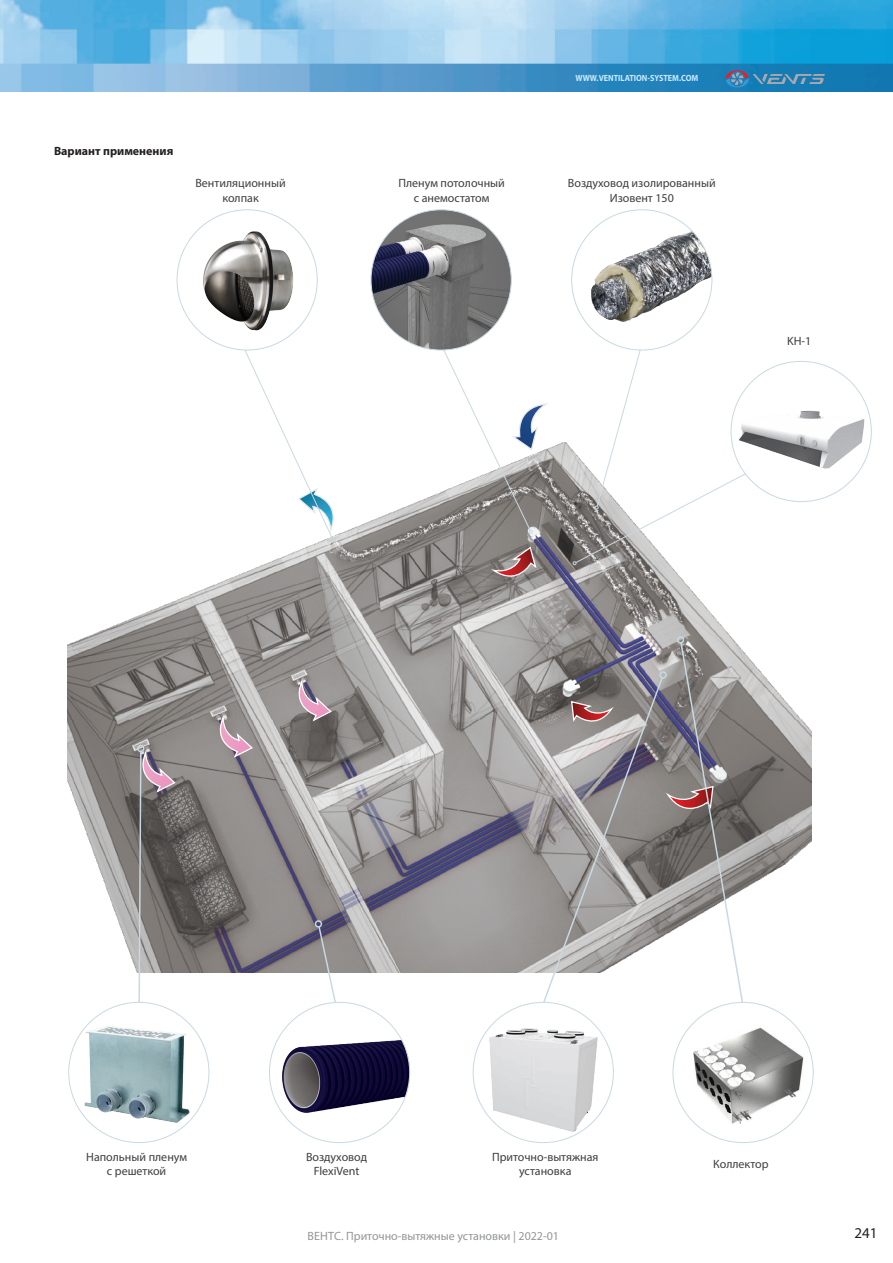
<style>
.page{position:relative;width:893px;height:1263px;background:#fff}
.page>*{position:absolute;margin:0;border:0;box-sizing:border-box;transform-origin:0 0}
.t1{font:15px "Myriad Pro";color:#231f20}
.t2{font:12px/14.4px "Myriad Pro";color:#3e3e3f;text-align:center}
.t3{font:12px "Myriad Pro";color:#939598}
.t4{font:700 12px "Myriad Pro";color:#231f20}
.t5{font:700 9px "Myriad Pro";color:#c6eafa;scale:.9 1}
</style>
<div class="page">
<img style="left:0;top:0;width:893px;height:91px">
<svg style="left:726px;top:70px;width:99px;height:17px;background:#3e83af"></svg>
<img style="left:68px;top:442px;width:743px;height:531px">
<svg style="left:493px;top:545px;width:44px;height:41px;background:#977a78"></svg>
<svg style="left:213px;top:718px;width:41px;height:40px;background:#ac9aa0"></svg>
<svg style="left:291px;top:682px;width:42px;height:40px;background:#a3929a"></svg>
<img style="left:82px;top:1002px;width:110px;height:140px">
<img style="left:485px;top:1027px;width:114px;height:110px">
<img style="left:192px;top:227px;width:125px;height:106px">
<img style="left:278px;top:1027px;width:132px;height:96px">
<img style="left:677px;top:1019px;width:136px;height:106px">
<img style="left:371px;top:210px;width:140px;height:140px;border-radius:70px">
<img style="left:572px;top:210px;width:140px;height:140px;border-radius:70px">
<div style="left:731px;top:361px;width:140px;height:141px;background:#fff;border-radius:50%"></div>
<img style="left:746px;top:410px;width:118px;height:58px">
<svg style="left:573px;top:349px;width:173px;height:216px"></svg>
<svg style="left:443px;top:349px;width:104px;height:185px"></svg>
<svg style="left:244px;top:349px;width:97px;height:192px"></svg>
<svg style="left:135px;top:750px;width:42px;height:254px;background:#8b8686"></svg>
<div style="left:137px;top:745px;width:8px;height:7px;border:1px solid #c9d9e2;border-radius:50%"></div>
<svg style="left:317px;top:925px;width:20px;height:79px"></svg>
<div style="left:315px;top:920px;width:7px;height:7px;border:1px solid #c9d9e2;border-radius:50%"></div>
<svg style="left:542px;top:641px;width:202px;height:363px"></svg>
<div style="left:677px;top:636px;width:7px;height:7px;border:1px solid #c9d9e2;border-radius:50%"></div>
<p class="t5" style="left:575px;top:72px;width:138px">WWW.VENTILATION-SYSTEM.COM</p>
<p class="t4" style="left:54px;top:143px;width:121px">Вариант применения</p>
<p class="t2" style="left:195px;top:176px;width:92px">Вентиляционный колпак</p>
<p class="t2" style="left:568px;top:176px;width:149px">Воздуховод изолированный<br>Изовент 150</p>
<p class="t2" style="left:398px;top:176px;width:108px">Пленум потолочный с анемостатом</p>
<p class="t2" style="left:787px;top:333px;width:26px">KH-1</p>
<p class="t2" style="left:86px;top:1149px;width:102px">Напольный пленум с решеткой</p>
<p class="t2" style="left:306px;top:1149px;width:63px">Воздуховод<br>FlexiVent</p>
<p class="t2" style="left:713px;top:1156px;width:57px">Коллектор</p>
<p class="t2" style="left:492px;top:1149px;width:108px">Приточно-вытяжная установка</p>
<p class="t3" style="left:307px;top:1229px;width:253px">ВЕНТС. Приточно-вытяжные установки | 2022-01</p>
<p class="t1" style="left:854px;top:1224px;width:25px">241</p>
</div>
